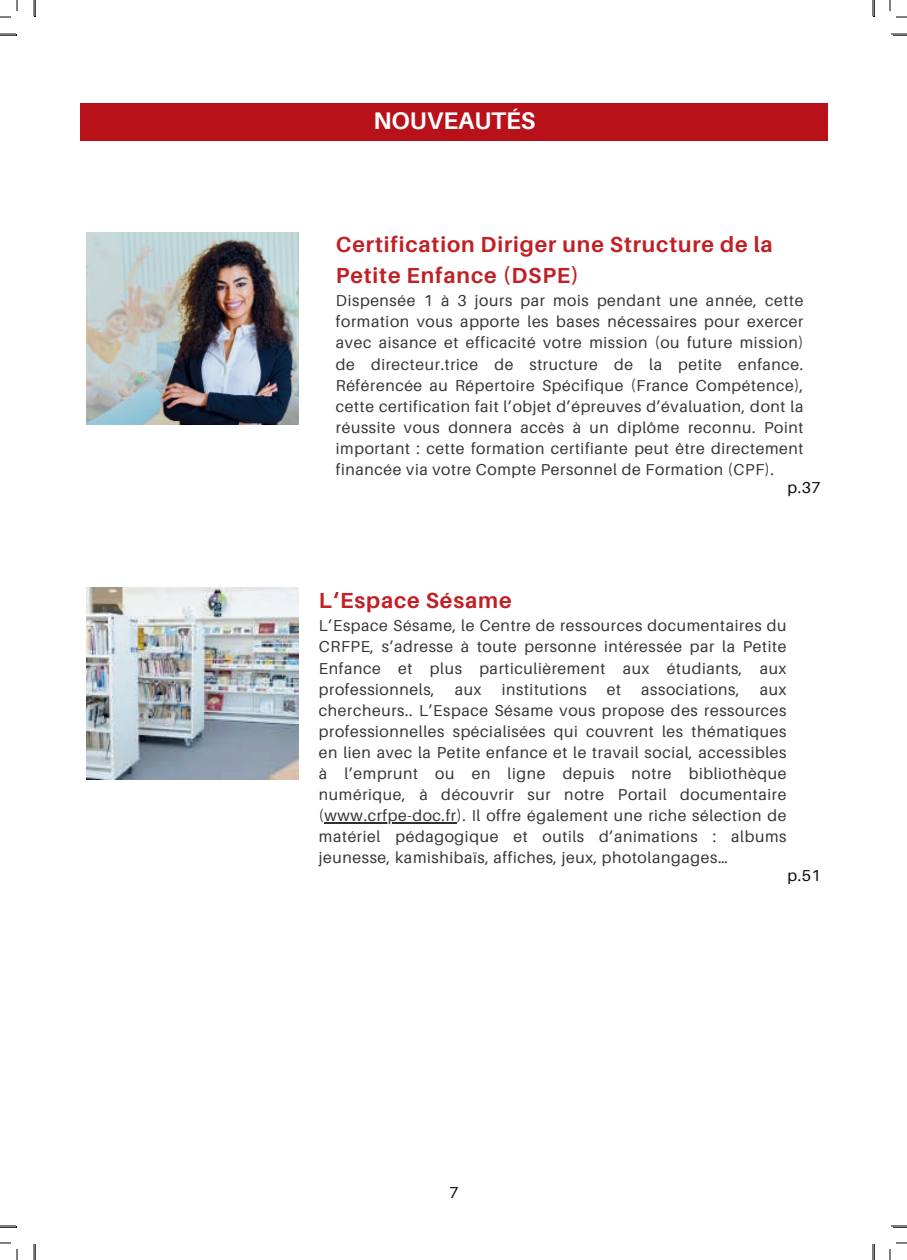
<style>
.page{position:relative;width:907px;height:1260px;background:#fff}
.page>*{position:absolute;margin:0;border:0;box-sizing:border-box;transform-origin:0 0}
.t1{font:700 24px "Aileron";color:#fff}
.t2{font:700 21.8px/30.2px "Aileron";letter-spacing:.04em;color:#c12025}
.t3{font:15.8px/21px "Aileron";letter-spacing:.04em;color:#363535;text-align:justify}
.t4{font:15.8px "Aileron";color:#080704}
</style>
<div class="page">
<div style="left:80px;top:103px;width:747px;height:38px;background:#b91119"></div>
<img style="left:87px;top:232px;width:211px;height:192px">
<img style="left:87px;top:587px;width:211px;height:192px">
<hr style="left:324px;top:822px;width:133px;height:1px;background:#2d3032">
<svg style="left:0;top:33px;width:17px;height:3px"></svg>
<svg style="left:891px;top:33px;width:16px;height:3px"></svg>
<svg style="left:0;top:1225px;width:17px;height:2px"></svg>
<svg style="left:891px;top:1225px;width:16px;height:2px"></svg>
<svg style="left:33px;top:0;width:3px;height:16px"></svg>
<svg style="left:33px;top:1244px;width:3px;height:15px"></svg>
<svg style="left:872px;top:0;width:3px;height:16px"></svg>
<svg style="left:872px;top:1244px;width:3px;height:15px"></svg>
<svg style="left:0;top:0;width:18px;height:18px"></svg>
<svg style="left:0;top:1242px;width:18px;height:17px"></svg>
<svg style="left:889px;top:0;width:18px;height:18px"></svg>
<svg style="left:889px;top:1242px;width:18px;height:17px"></svg>
<h1 class="t1" style="left:373px;top:108px;width:164px">NOUVEAUTÉS</h1>
<h2 class="t2" style="left:336px;top:230px;width:438px">Certification Diriger une Structure de la<br>Petite Enfance (DSPE)</h2>
<p class="t3" style="left:336px;top:290px;width:469px">Dispensée 1 à 3 jours par mois pendant une année, cette formation vous apporte les bases nécessaires pour exercer avec aisance et efficacité votre mission (ou future mission) de directeur.trice de structure de la petite enfance.<br>Référencée au Répertoire Spécifique (France Compétence), cette certification fait l’objet d’épreuves d’évaluation, dont la réussite vous donnera accès à un diplôme reconnu. Point important : cette formation certifiante peut être directement financée via votre Compte Personnel de Formation (CPF).</p>
<p class="t4" style="left:787px;top:478px;width:35px">p.37</p>
<h2 class="t2" style="left:319px;top:585px;width:194px">L‘Espace Sésame</h2>
<p class="t3" style="left:319px;top:615px;width:469px">L’Espace Sésame, le Centre de ressources documentaires du CRFPE, s’adresse à toute personne intéressée par la Petite Enfance et plus particulièrement aux étudiants, aux professionnels,</p>
<p class="t3" style="left:455px;top:678px;width:28px">aux</p>
<p class="t3" style="left:501px;top:678px;width:86px">institutions</p>
<p class="t3" style="left:607px;top:678px;width:16px">et</p>
<p class="t3" style="left:641px;top:678px;width:100px">associations,</p>
<p class="t3" style="left:319px;top:678px;width:469px;text-indent:441px">aux chercheurs.. L’Espace Sésame vous propose des ressources professionnelles spécialisées qui couvrent les thématiques en lien avec la Petite enfance et le travail social, accessibles à l’emprunt ou en ligne depuis notre bibliothèque numérique, à découvrir sur notre Portail documentaire (www.crfpe-doc.fr). Il offre également une riche sélection de matériel pédagogique et outils d’animations : albums jeunesse, kamishibaïs, affiches, jeux, photolangages…</p>
<p class="t4" style="left:449px;top:1183px;width:11px">7</p>
<p class="t4" style="left:787px;top:866px;width:35px">p.51</p>
</div>
